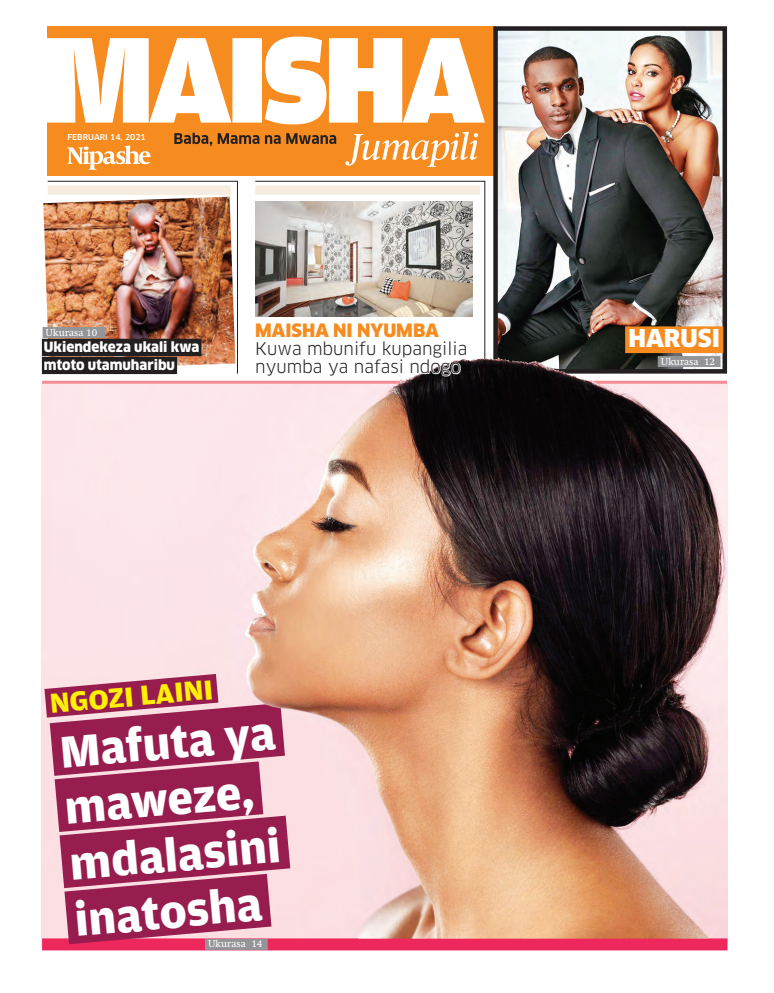
<style>
.page{position:relative;width:774px;height:993px;background:#fff}
.page>*{position:absolute;margin:0;border:0;box-sizing:border-box;transform-origin:0 0}
.t1{font:700 46.8px/56.3px "Amplitude Wide";color:#fff;scale:.95 1}
.t2{font:700 29px "Amplitude Wide";color:#fff101;scale:.95 1}
.t3{font:900 24px "Clan";color:#fff}
.t4{font:900 18px "Clan";color:#f68b1f}
.t5{font:17px/18px "Clan";color:#231f20}
.t6{font:900 13.8px/18px "Clan";color:#fff}
.t7{font:10px "Swift";color:#fff}
.t8{font:500 7.9px "Clan";color:#fff}
</style>
<div class="page">
<img style="left:42px;top:383px;width:685px;height:555px">
<div style="left:47px;top:26px;width:449px;height:149px;background:#f68b1f"></div>
<img style="left:499px;top:32px;width:222px;height:335px">
<div style="left:493px;top:26px;width:234px;height:347px;border:5px solid #231f20"></div>
<div style="left:42px;top:338px;width:159px;height:18px;background:#231f20"></div>
<div style="left:42px;top:356px;width:135px;height:18px;background:#231f20"></div>
<div style="left:658px;top:356px;width:62px;height:11px;background:#939598"></div>
<svg style="left:255px;top:181px;width:230px;height:177px"></svg>
<img style="left:47px;top:181px;width:191px;height:192px">
<div style="left:255px;top:185px;width:225px;height:10px;background:#f6ede0"></div>
<div style="left:48px;top:185px;width:183px;height:10px;background:#f6ede0"></div>
<div style="left:625px;top:326px;width:98px;height:27px;background:#f68b1f"></div>
<svg style="left:345px;top:132px;width:133px;height:35px"></svg>
<svg style="left:67px;top:145px;width:84px;height:25px"></svg>
<svg style="left:47px;top:37px;width:438px;height:87px;fill:#fff"></svg>
<svg style="left:174px;top:133px;width:162px;height:13px"></svg>
<div style="left:43px;top:327px;width:62px;height:11px;background:#939598"></div>
<div style="left:42px;top:938px;width:685px;height:12px;background:#ee275d"></div>
<hr style="left:42px;top:380px;width:685px;height:3px;background:#f48c93">
<img style="left:255px;top:201px;width:217px;height:115px">
<div style="left:41px;top:657px;width:207px;height:14px;background:#fbe3e6"></div>
<svg style="left:41px;top:671px;width:299px;height:113px;background:#c47586"></svg>
<svg style="left:41px;top:730px;width:277px;height:54px;background:#af4e74"></svg>
<svg style="left:41px;top:784px;width:304px;height:134px;background:#bc6686"></svg>
<svg style="left:41px;top:842px;width:285px;height:109px;background:#b9577b"></svg>
<img style="left:335px;top:358px;width:155px;height:93px">
<div style="left:255px;top:322px;width:212px;height:54px;background:#fff"></div>
<p class="t8" style="left:67px;top:133px;width:80px">FEBRUARI 14, 2021</p>
<p class="t7" style="left:46px;top:326px;width:53px">Ukurasa 10</p>
<p class="t6" style="left:44px;top:338px;width:157px">Ukiendekeza ukali kwa mtoto utamuharibu</p>
<p class="t4" style="left:255px;top:320px;width:30px">MAISHA</p>
<p class="t4" style="left:333px;top:320px;width:107px">NI NYUMBA</p>
<p class="t5" style="left:255px;top:340px;width:214px">Kuwa mbunifu kupangilia nyumba ya nafasi ndogo</p>
<h2 class="t2" style="left:49px;top:687px;width:174px;rotate:-5deg">NGOZI LAINI</h2>
<h1 class="t1" style="left:58px;top:724px;width:229px;rotate:-5deg">Mafuta ya maweze, mdalasini inatosha</h1>
<p class="t7" style="left:208px;top:937px;width:56px">Ukurasa 14</p>
<h3 class="t3" style="left:628px;top:325px;width:93px">harusi</h3>
<p class="t7" style="left:661px;top:355px;width:56px">Ukurasa 12</p>
</div>
